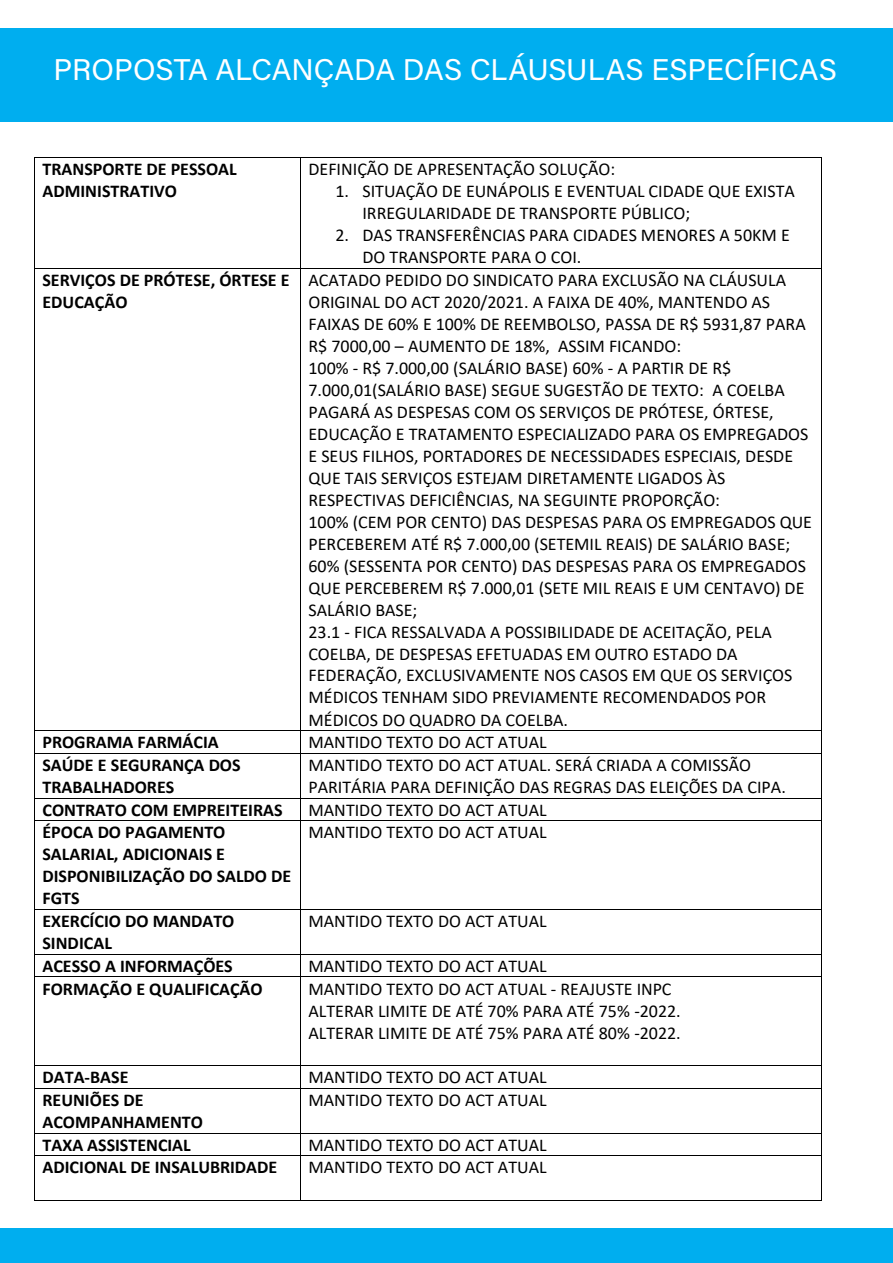
<style>
.page{position:relative;width:893px;height:1263px;background:#fff}
.page>*{position:absolute;margin:0;border:0;box-sizing:border-box;transform-origin:0 0}
.t1{font:30px "Acumin Variable Concept";color:#fff}
.t2{font:18px/22px "Calibri";color:#000}
.t3{font:700 18px/21.9px "Calibri";color:#000}
</style>
<div class="page">
<hr style="left:35px;top:157px;width:265px;height:1px;background:#000">
<hr style="left:301px;top:157px;width:520px;height:1px;background:#000">
<hr style="left:34px;top:158px;width:1px;height:110px;background:#000">
<hr style="left:300px;top:158px;width:1px;height:110px;background:#000">
<hr style="left:821px;top:158px;width:1px;height:110px;background:#000">
<hr style="left:35px;top:268px;width:265px;height:1px;background:#000">
<hr style="left:301px;top:268px;width:520px;height:1px;background:#000">
<hr style="left:34px;top:269px;width:1px;height:461px;background:#000">
<hr style="left:300px;top:269px;width:1px;height:461px;background:#000">
<hr style="left:821px;top:269px;width:1px;height:461px;background:#000">
<hr style="left:35px;top:730px;width:265px;height:1px;background:#000">
<hr style="left:301px;top:730px;width:520px;height:1px;background:#000">
<svg style="left:34px;top:730px;width:1px;height:24px"></svg>
<hr style="left:35px;top:753px;width:265px;height:1px;background:#000">
<svg style="left:300px;top:730px;width:1px;height:24px"></svg>
<hr style="left:301px;top:753px;width:520px;height:1px;background:#000">
<svg style="left:821px;top:730px;width:1px;height:24px"></svg>
<hr style="left:34px;top:754px;width:1px;height:44px;background:#000">
<hr style="left:300px;top:754px;width:1px;height:44px;background:#000">
<hr style="left:821px;top:754px;width:1px;height:44px;background:#000">
<hr style="left:35px;top:798px;width:265px;height:1px;background:#000">
<hr style="left:301px;top:798px;width:520px;height:1px;background:#000">
<svg style="left:34px;top:798px;width:1px;height:23px"></svg>
<hr style="left:35px;top:820px;width:265px;height:1px;background:#000">
<svg style="left:300px;top:798px;width:1px;height:23px"></svg>
<hr style="left:301px;top:820px;width:520px;height:1px;background:#000">
<svg style="left:821px;top:798px;width:1px;height:23px"></svg>
<hr style="left:34px;top:821px;width:1px;height:88px;background:#000">
<hr style="left:300px;top:821px;width:1px;height:88px;background:#000">
<hr style="left:821px;top:821px;width:1px;height:88px;background:#000">
<hr style="left:35px;top:909px;width:265px;height:1px;background:#000">
<hr style="left:301px;top:909px;width:520px;height:1px;background:#000">
<hr style="left:34px;top:910px;width:1px;height:44px;background:#000">
<hr style="left:300px;top:910px;width:1px;height:44px;background:#000">
<hr style="left:821px;top:910px;width:1px;height:44px;background:#000">
<hr style="left:35px;top:954px;width:265px;height:1px;background:#000">
<hr style="left:301px;top:954px;width:520px;height:1px;background:#000">
<svg style="left:34px;top:954px;width:1px;height:23px"></svg>
<hr style="left:35px;top:976px;width:265px;height:1px;background:#000">
<svg style="left:300px;top:954px;width:1px;height:23px"></svg>
<hr style="left:301px;top:976px;width:520px;height:1px;background:#000">
<svg style="left:821px;top:954px;width:1px;height:23px"></svg>
<hr style="left:34px;top:977px;width:1px;height:88px;background:#000">
<hr style="left:300px;top:977px;width:1px;height:88px;background:#000">
<hr style="left:821px;top:977px;width:1px;height:88px;background:#000">
<hr style="left:35px;top:1065px;width:265px;height:1px;background:#000">
<hr style="left:301px;top:1065px;width:520px;height:1px;background:#000">
<svg style="left:34px;top:1065px;width:1px;height:24px"></svg>
<hr style="left:35px;top:1088px;width:265px;height:1px;background:#000">
<svg style="left:300px;top:1065px;width:1px;height:24px"></svg>
<hr style="left:301px;top:1088px;width:520px;height:1px;background:#000">
<svg style="left:821px;top:1065px;width:1px;height:24px"></svg>
<hr style="left:34px;top:1089px;width:1px;height:44px;background:#000">
<hr style="left:300px;top:1089px;width:1px;height:44px;background:#000">
<hr style="left:821px;top:1089px;width:1px;height:44px;background:#000">
<hr style="left:35px;top:1133px;width:265px;height:1px;background:#000">
<hr style="left:301px;top:1133px;width:520px;height:1px;background:#000">
<svg style="left:34px;top:1133px;width:1px;height:23px"></svg>
<hr style="left:35px;top:1155px;width:265px;height:1px;background:#000">
<svg style="left:300px;top:1133px;width:1px;height:23px"></svg>
<hr style="left:301px;top:1155px;width:520px;height:1px;background:#000">
<svg style="left:821px;top:1133px;width:1px;height:23px"></svg>
<hr style="left:34px;top:1156px;width:1px;height:44px;background:#000">
<hr style="left:35px;top:1200px;width:265px;height:1px;background:#000">
<hr style="left:300px;top:1156px;width:1px;height:44px;background:#000">
<hr style="left:301px;top:1200px;width:520px;height:1px;background:#000">
<hr style="left:821px;top:1156px;width:1px;height:44px;background:#000">
<div style="left:0;top:1229px;width:893px;height:34px;background:#00aeef"></div>
<div style="left:0;top:29px;width:893px;height:93px;background:#00aeef"></div>
<p class="t1" style="left:54px;top:49px;width:785px">PROPOSTA ALCANÇADA DAS CLÁUSULAS ESPECÍFICAS</p>
<p class="t3" style="left:42px;top:158px;width:196px">TRANSPORTE DE PESSOAL<br>ADMINISTRATIVO</p>
<p class="t2" style="left:308px;top:158px;width:308px">DEFINIÇÃO DE APRESENTAÇÃO SOLUÇÃO:</p>
<p class="t2" style="left:362px;top:180px;width:434px;text-indent:-27px">1. SITUAÇÃO DE EUNÁPOLIS E EVENTUAL CIDADE QUE EXISTA<br>IRREGULARIDADE DE TRANSPORTE PÚBLICO;</p>
<p class="t2" style="left:362px;top:224px;width:429px;text-indent:-27px">2. DAS TRANSFERÊNCIAS PARA CIDADES MENORES A 50KM E<br>DO TRANSPORTE PARA O COI.</p>
<p class="t3" style="left:42px;top:269px;width:249px">SERVIÇOS DE PRÓTESE, ÓRTESE E<br>EDUCAÇÃO</p>
<p class="t2" style="left:308px;top:268px;width:505px">ACATADO PEDIDO DO SINDICATO PARA EXCLUSÃO NA CLÁUSULA ORIGINAL DO ACT 2020/2021. A FAIXA DE 40%, MANTENDO AS FAIXAS DE 60% E 100% DE REEMBOLSO, PASSA DE R$ 5931,87 PARA R$ 7000,00 – AUMENTO DE 18%, ASSIM FICANDO:<br>100% - R$ 7.000,00 (SALÁRIO BASE) 60% - A PARTIR DE R$ 7.000,01(SALÁRIO BASE) SEGUE SUGESTÃO DE TEXTO: A COELBA PAGARÁ AS DESPESAS COM OS SERVIÇOS DE PRÓTESE, ÓRTESE, EDUCAÇÃO E TRATAMENTO ESPECIALIZADO PARA OS EMPREGADOS E SEUS FILHOS, PORTADORES DE NECESSIDADES ESPECIAIS, DESDE QUE TAIS SERVIÇOS ESTEJAM DIRETAMENTE LIGADOS ÀS RESPECTIVAS DEFICIÊNCIAS, NA SEGUINTE PROPORÇÃO:<br>100% (CEM POR CENTO) DAS DESPESAS PARA OS EMPREGADOS QUE PERCEBEREM ATÉ R$ 7.000,00 (SETEMIL REAIS) DE SALÁRIO BASE; 60% (SESSENTA POR CENTO) DAS DESPESAS PARA OS EMPREGADOS QUE PERCEBEREM R$ 7.000,01 (SETE MIL REAIS E UM CENTAVO) DE SALÁRIO BASE;<br>23.1 - FICA RESSALVADA A POSSIBILIDADE DE ACEITAÇÃO, PELA COELBA, DE DESPESAS EFETUADAS EM OUTRO ESTADO DA FEDERAÇÃO, EXCLUSIVAMENTE NOS CASOS EM QUE OS SERVIÇOS MÉDICOS TENHAM SIDO PREVIAMENTE RECOMENDADOS POR MÉDICOS DO QUADRO DA COELBA.</p>
<p class="t3" style="left:42px;top:731px;width:178px">PROGRAMA FARMÁCIA</p>
<p class="t2" style="left:308px;top:731px;width:240px">MANTIDO TEXTO DO ACT ATUAL</p>
<p class="t3" style="left:42px;top:754px;width:200px">SAÚDE E SEGURANÇA DOS<br>TRABALHADORES</p>
<p class="t2" style="left:308px;top:753px;width:479px">MANTIDO TEXTO DO ACT ATUAL. SERÁ CRIADA A COMISSÃO<br>PARITÁRIA PARA DEFINIÇÃO DAS REGRAS DAS ELEIÇÕES DA CIPA.</p>
<p class="t3" style="left:42px;top:798px;width:242px">CONTRATO COM EMPREITEIRAS</p>
<p class="t2" style="left:308px;top:798px;width:240px">MANTIDO TEXTO DO ACT ATUAL</p>
<p class="t3" style="left:42px;top:821px;width:250px">ÉPOCA DO PAGAMENTO<br>SALARIAL, ADICIONAIS E<br>DISPONIBILIZAÇÃO DO SALDO DE<br>FGTS</p>
<p class="t2" style="left:308px;top:821px;width:240px">MANTIDO TEXTO DO ACT ATUAL</p>
<p class="t3" style="left:42px;top:910px;width:193px">EXERCÍCIO DO MANDATO<br>SINDICAL</p>
<p class="t2" style="left:308px;top:910px;width:240px">MANTIDO TEXTO DO ACT ATUAL</p>
<p class="t3" style="left:42px;top:954px;width:192px">ACESSO A INFORMAÇÕES</p>
<p class="t2" style="left:308px;top:954px;width:240px">MANTIDO TEXTO DO ACT ATUAL</p>
<p class="t3" style="left:42px;top:977px;width:222px">FORMAÇÃO E QUALIFICAÇÃO</p>
<p class="t2" style="left:308px;top:977px;width:374px">MANTIDO TEXTO DO ACT ATUAL - REAJUSTE INPC<br>ALTERAR LIMITE DE ATÉ 70% PARA ATÉ 75% -2022.<br>ALTERAR LIMITE DE ATÉ 75% PARA ATÉ 80% -2022.</p>
<p class="t3" style="left:42px;top:1066px;width:88px">DATA-BASE</p>
<p class="t2" style="left:308px;top:1066px;width:240px">MANTIDO TEXTO DO ACT ATUAL</p>
<p class="t3" style="left:42px;top:1089px;width:162px">REUNIÕES DE<br>ACOMPANHAMENTO</p>
<p class="t2" style="left:308px;top:1088px;width:240px">MANTIDO TEXTO DO ACT ATUAL</p>
<p class="t3" style="left:42px;top:1133px;width:150px">TAXA ASSISTENCIAL</p>
<p class="t2" style="left:308px;top:1133px;width:240px">MANTIDO TEXTO DO ACT ATUAL</p>
<p class="t3" style="left:42px;top:1156px;width:236px">ADICIONAL DE INSALUBRIDADE</p>
<p class="t2" style="left:308px;top:1156px;width:240px">MANTIDO TEXTO DO ACT ATUAL</p>
</div>
